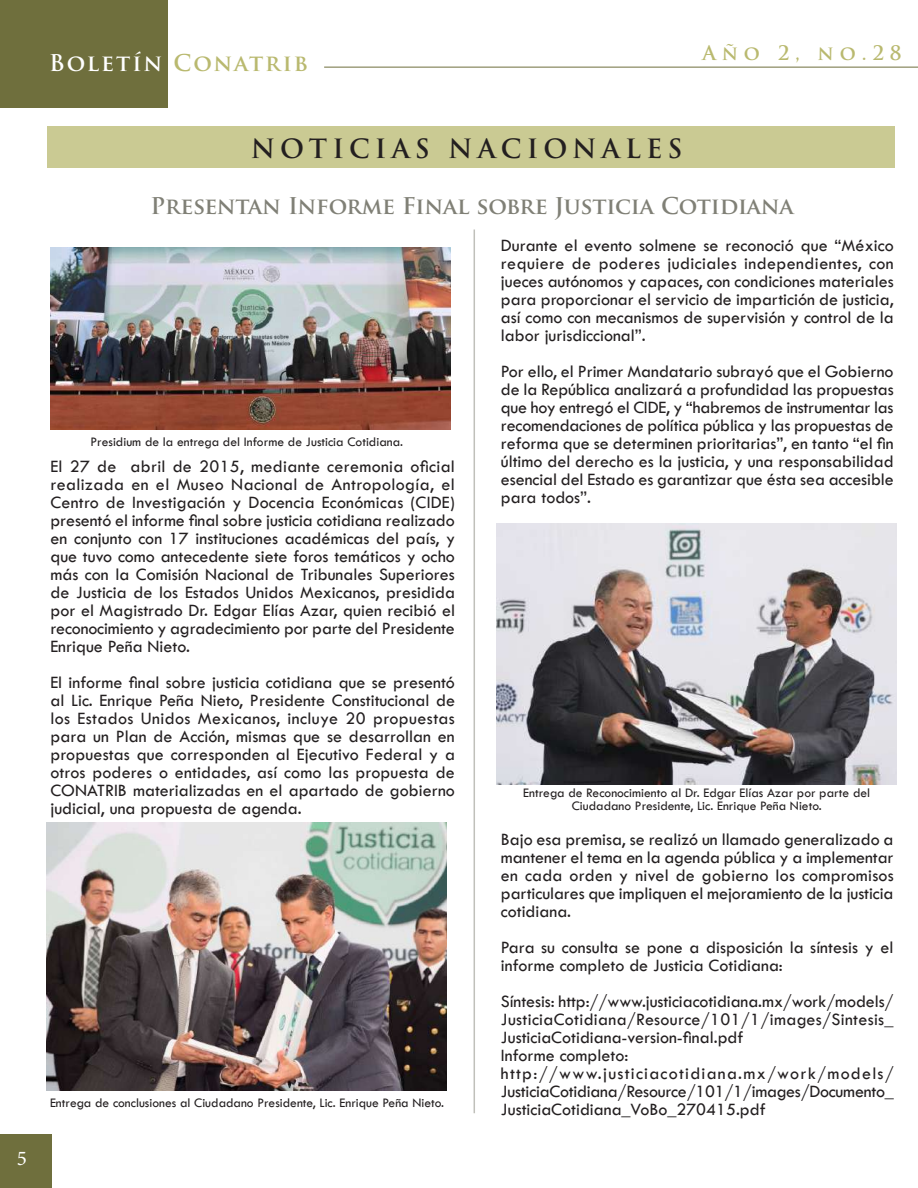
<style>
.page{position:relative;width:918px;height:1188px;background:#fff}
.page>*{position:absolute;margin:0;border:0;box-sizing:border-box;transform-origin:0 0}
.t1{font:700 25.8px "Trajan Pro";letter-spacing:.2em;color:#231f20}
.t2{font:700 22.5px "Trajan Pro";letter-spacing:-.01em;color:#808076}
.t3{font:700 22.5px "Trajan Pro";letter-spacing:.09em;color:#b9b96f}
.t4{font:21px "Minion Pro";color:#fff}
.t5{font:700 19.5px "Trajan Pro";letter-spacing:.295em;color:#b9b96f}
.t6{font:500 18px/18px "Tw Cen";color:#231f20;text-align:justify}
.t7{font:500 13.5px/13.5px "Tw Cen";color:#231f20;text-align:center}
.s1{color:#fff}
</style>
<div class="page">
<div style="left:0;top:1135px;width:52px;height:53px;background:#6f6f3d"></div>
<div style="left:0;top:0;width:168px;height:108px;background:#6f6f3d"></div>
<hr style="left:324px;top:67px;width:594px;height:1px;background:#6f6f3d">
<hr style="left:474px;top:230px;width:1px;height:883px;background:#c0c0ba">
<div style="left:48px;top:126px;width:847px;height:41px;background:#caca93"></div>
<img style="left:497px;top:524px;width:400px;height:260px">
<img style="left:50px;top:248px;width:400px;height:181px">
<img style="left:47px;top:822px;width:400px;height:268px">
<p class="t3" style="left:49px;top:49px;width:261px"><span class="s1">Boletín</span> Conatrib</p>
<p class="t5" style="left:702px;top:40px;width:201px">Año 2, no.28</p>
<p class="t4" style="left:17px;top:1144px;width:12px">5</p>
<h1 class="t1" style="left:251px;top:132px;width:433px">NOTICIAS NACIONALES</h1>
<p class="t2" style="left:151px;top:192px;width:645px">Presentan Informe Final sobre Justicia Cotidiana</p>
<p class="t7" style="left:91px;top:434px;width:314px">Presidium de la entrega del Informe de Justicia Cotidiana.</p>
<p class="t6" style="left:50px;top:457px;width:406px">El 27 de abril de 2015, mediante ceremonia oficial realizada en el Museo Nacional de Antropología, el Centro de Investigación y Docencia Económicas (CIDE) presentó el informe final sobre justicia cotidiana realizado en conjunto con 17 instituciones académicas del país, y que tuvo como antecedente siete foros temáticos y ocho más con la Comisión Nacional de Tribunales Superiores de Justicia de los Estados Unidos Mexicanos, presidida por el Magistrado Dr. Edgar Elías Azar, quien recibió el reconocimiento y agradecimiento por parte del Presidente Enrique Peña Nieto.</p>
<p class="t6" style="left:50px;top:673px;width:406px">El informe final sobre justicia cotidiana que se presentó al Lic. Enrique Peña Nieto, Presidente Constitucional de los Estados Unidos Mexicanos, incluye 20 propuestas para un Plan de Acción, mismas que se desarrollan en propuestas que corresponden al Ejecutivo Federal y a otros poderes o entidades, así como las propuesta de CONATRIB materializadas en el apartado de gobierno judicial, una propuesta de agenda.</p>
<p class="t7" style="left:50px;top:1096px;width:396px">Entrega de conclusiones al Ciudadano Presidente, Lic. Enrique Peña Nieto.</p>
<p class="t6" style="left:501px;top:236px;width:395px">Durante el evento solmene se reconoció que “México requiere de poderes judiciales independientes, con jueces autónomos y capaces, con condiciones materiales para proporcionar el servicio de impartición de justicia, así como con mecanismos de supervisión y control de la labor jurisdiccional”.</p>
<p class="t6" style="left:501px;top:362px;width:394px">Por ello, el Primer Mandatario subrayó que el Gobierno de la República analizará a profundidad las propuestas que hoy entregó el CIDE, y “habremos de instrumentar las recomendaciones de política pública y las propuestas de reforma que se determinen prioritarias”, en tanto “el fin último del derecho es la justicia, y una responsabilidad esencial del Estado es garantizar que ésta sea accesible para todos”.</p>
<p class="t7" style="left:523px;top:785px;width:348px">Entrega de Reconocimiento al Dr. Edgar Elías Azar por parte del<br>Ciudadano Presidente, Lic. Enrique Peña Nieto.</p>
<p class="t6" style="left:501px;top:830px;width:394px">Bajo esa premisa, se realizó un llamado generalizado a mantener el tema en la agenda pública y a implementar en cada orden y nivel de gobierno los compromisos particulares que impliquen el mejoramiento de la justicia cotidiana.</p>
<p class="t6" style="left:501px;top:938px;width:394px">Para su consulta se pone a disposición la síntesis y el informe completo de Justicia Cotidiana:</p>
<p class="t6" style="left:501px;top:992px;width:394px;text-align:left">Síntesis: http://www.justiciacotidiana.mx/work/models/ JusticiaCotidiana/Resource/101/1/images/Sintesis_ JusticiaCotidiana-version-final.pdf<br>Informe completo: http://www.justiciacotidiana.mx/work/models/ JusticiaCotidiana/Resource/101/1/images/Documento_ JusticiaCotidiana_VoBo_270415.pdf</p>
</div>
